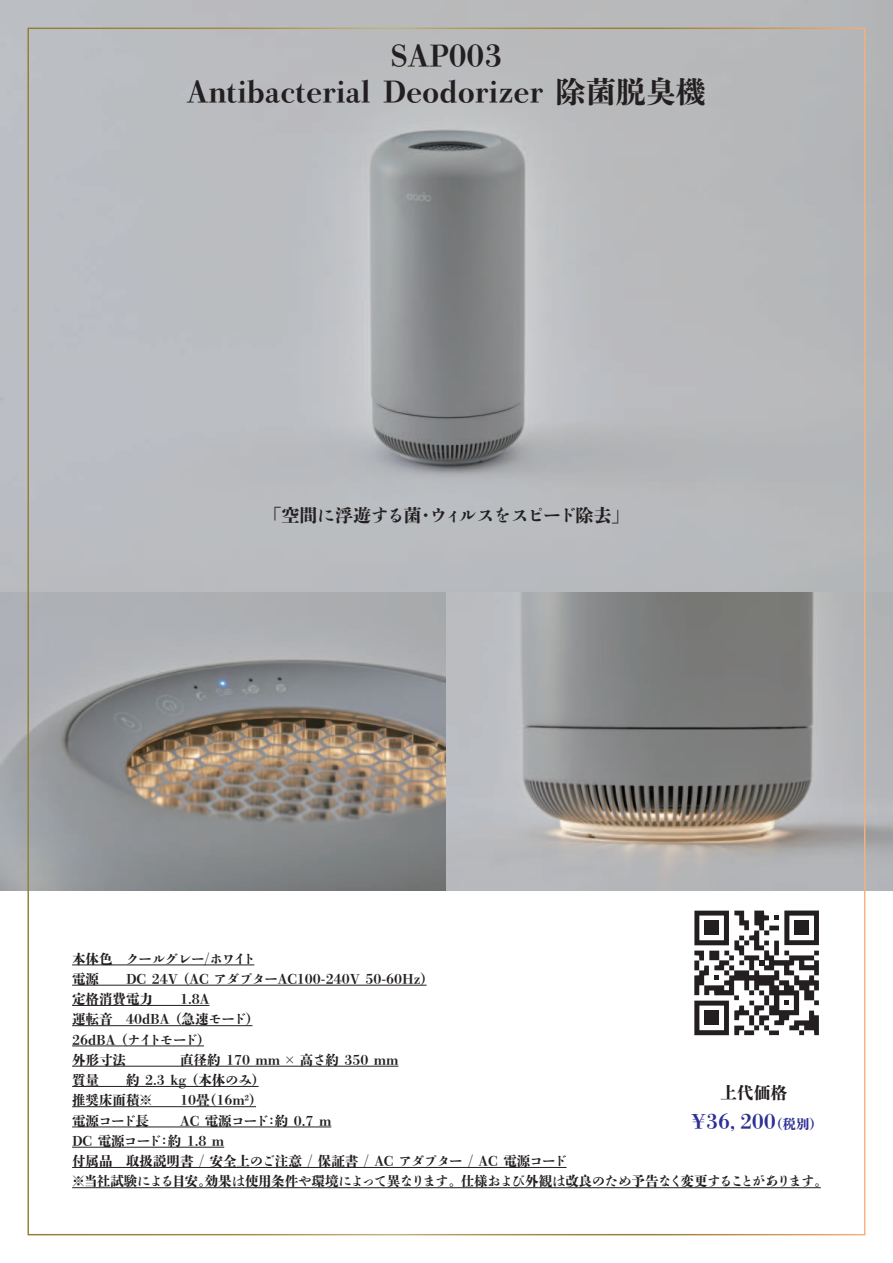
<style>
.page{position:relative;width:893px;height:1263px;background:#fff}
.page>*{position:absolute;margin:0;border:0;box-sizing:border-box;transform-origin:0 0}
.t1{font:800 30.15px/36.2px "DNP Shuei Shogo Min Std";color:#231f20;text-align:center}
.t2{font:800 20.25px "DNP Shuei Shogo Min Std";color:#2e3092}
.t3{font:800 18px "DNP Shuei Shogo Min Std";letter-spacing:-.055em;color:#231f20}
.t4{font:800 16.8px "DNP Shuei Shogo Min Std";color:#231f20}
.t5{font:800 13.5px/20.2px "DNP Shuei Shogo Min Std";letter-spacing:-.01em;color:#231f20}
.s1{font-size:13.5px}
</style>
<div class="page">
<img style="left:0;top:0;width:893px;height:592px">
<img style="left:0;top:592px;width:893px;height:298px">
<hr style="left:72px;top:964px;width:182px;height:1px;background:#231f20">
<hr style="left:72px;top:985px;width:355px;height:1px;background:#231f20">
<hr style="left:72px;top:1005px;width:137px;height:1px;background:#231f20">
<hr style="left:72px;top:1025px;width:181px;height:1px;background:#231f20">
<hr style="left:72px;top:1045px;width:132px;height:1px;background:#231f20">
<hr style="left:72px;top:1066px;width:326px;height:1px;background:#231f20">
<hr style="left:72px;top:1086px;width:187px;height:1px;background:#231f20">
<hr style="left:72px;top:1106px;width:184px;height:1px;background:#231f20">
<hr style="left:72px;top:1126px;width:259px;height:1px;background:#231f20">
<hr style="left:72px;top:1147px;width:152px;height:1px;background:#231f20">
<hr style="left:72px;top:1167px;width:495px;height:1px;background:#231f20">
<hr style="left:72px;top:1187px;width:749px;height:1px;background:#231f20">
<svg style="left:694px;top:910px;width:125px;height:125px"></svg>
<div style="left:794px;top:921px;width:15px;height:14px;background:#231f20"></div>
<div style="left:704px;top:920px;width:15px;height:15px;background:#231f20"></div>
<div style="left:704px;top:1010px;width:15px;height:15px;background:#231f20"></div>
<h1 class="t1" style="left:187px;top:37px;width:521px">SAP003<br>Antibacterial Deodorizer 除菌脱臭機</h1>
<h3 class="t3" style="left:263px;top:502px;width:368px">「空間に浮遊する菌・ウィルスをスピード除去」</h3>
<p class="t5" style="left:72px;top:948px;width:185px">本体色 クールグレー/ホワイト電源</p>
<p class="t5" style="left:72px;top:968px;width:356px;text-indent:54px">DC 24V (AC アダプターAC100-240V 50-60Hz)定格消費電力</p>
<p class="t5" style="left:72px;top:988px;width:189px;text-indent:108px">1.8A<br>運転音 40dBA （急速モード）<br>26dBA （ナイトモード）<br>外形寸法</p>
<p class="t5" style="left:180px;top:1049px;width:220px">直径約 170 mm × 高さ約 350 mm</p>
<p class="t5" style="left:72px;top:1069px;width:195px;text-indent:54px">約 2.3 kg （本体のみ）推奨床面積※</p>
<p class="t5" style="left:72px;top:1069px;width:28px">質量</p>
<p class="t4" style="left:720px;top:1081px;width:69px">上代価格</p>
<h2 class="t2" style="left:691px;top:1107px;width:133px">¥36，2００<span class="s1">（税別）</span></h2>
<p class="t5" style="left:180px;top:1090px;width:84px">10畳（16m²）</p>
<p class="t5" style="left:72px;top:1110px;width:78px">電源コード長</p>
<p class="t5" style="left:72px;top:1110px;width:757px;text-indent:108px">AC 電源コード：約 0.7 m<br>DC 電源コード：約 1.8 m<br>付属品 取扱説明書 / 安全上のご注意 / 保証書 / AC アダプター / AC 電源コード<br>※当社試験による目安。効果は使用条件や環境によって異なります。仕様および外観は改良のため予告なく変更することがあります。</p>
</div>
